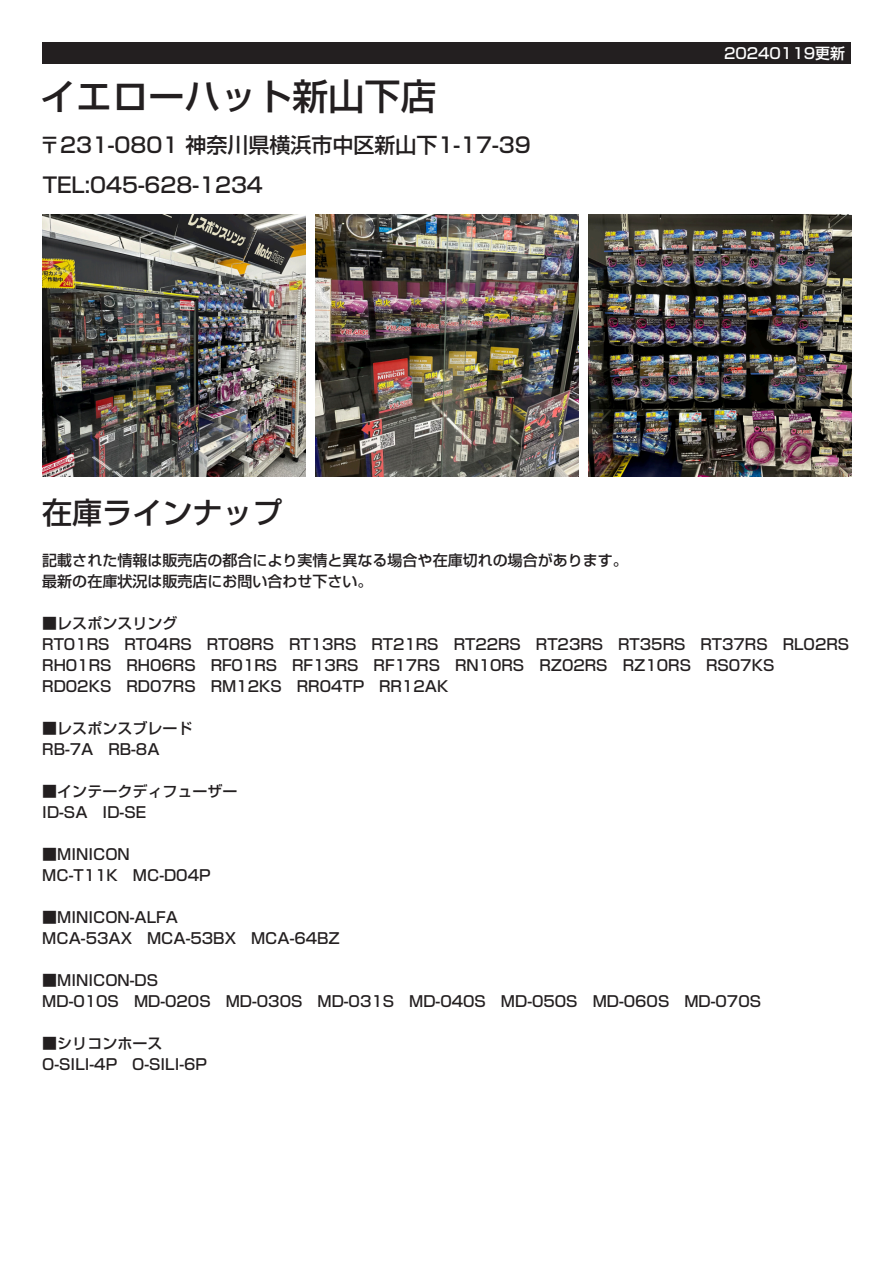
<style>
.page{position:relative;width:894px;height:1263px;background:#fff}
.page>*{position:absolute;margin:0;border:0;box-sizing:border-box;transform-origin:0 0}
.t1{font:500 36px "Shin Go Pro";color:#231f20}
.t2{font:500 30px "Shin Go Pro";color:#231f20}
.t3{font:500 21px/39.9px "Shin Go Pro";color:#231f20}
.t4{font:500 15px/21px "Shin Go Pro";color:#231f20}
.t5{font:500 15px "Shin Go Pro";color:#fff}
</style>
<div class="page">
<div style="left:43px;top:43px;width:807px;height:21px;background:#231f20"></div>
<img style="left:43px;top:214px;width:262px;height:263px">
<img style="left:315px;top:214px;width:263px;height:263px">
<img style="left:588px;top:214px;width:262px;height:263px">
<h1 class="t1" style="left:40px;top:79px;width:398px">イエローハット新山下店</h1>
<h3 class="t3" style="left:39px;top:125px;width:493px">〒231-0801 神奈川県横浜市中区新山下1-17-39<br>TEL:045-628-1234</h3>
<p class="t5" style="left:723px;top:46px;width:123px">20240119更新</p>
<h2 class="t2" style="left:42px;top:498px;width:241px">在庫ラインナップ</h2>
<p class="t4" style="left:42px;top:550px;width:587px">記載された情報は販売店の都合により実情と異なる場合や在庫切れの場合があります。最新の在庫状況は販売店にお問い合わせ下さい。</p>
<p class="t4" style="left:42px;top:613px;width:808px">■レスポンスリング<br>RT01RS RT04RS RT08RS RT13RS RT21RS RT22RS RT23RS RT35RS RT37RS RL02RS RH01RS RH06RS RF01RS RF13RS RF17RS RN10RS RZ02RS RZ10RS RS07KS<br>RD02KS RD07RS RM12KS RR04TP RR12AK</p>
<p class="t4" style="left:42px;top:718px;width:151px">■レスポンスブレード<br>RB-7A RB-8A</p>
<p class="t4" style="left:42px;top:781px;width:196px">■インテークディフューザー<br>ID-SA ID-SE</p>
<p class="t4" style="left:42px;top:844px;width:170px">■MINICON<br>MC-T11K MC-D04P</p>
<p class="t4" style="left:42px;top:907px;width:299px">■MINICON-ALFA<br>MCA-53AX MCA-53BX MCA-64BZ</p>
<p class="t4" style="left:42px;top:970px;width:720px">■MINICON-DS<br>MD-010S MD-020S MD-030S MD-031S MD-040S MD-050S MD-060S MD-070S</p>
<p class="t4" style="left:42px;top:1033px;width:166px">■シリコンホース<br>O-SILI-4P O-SILI-6P</p>
</div>
